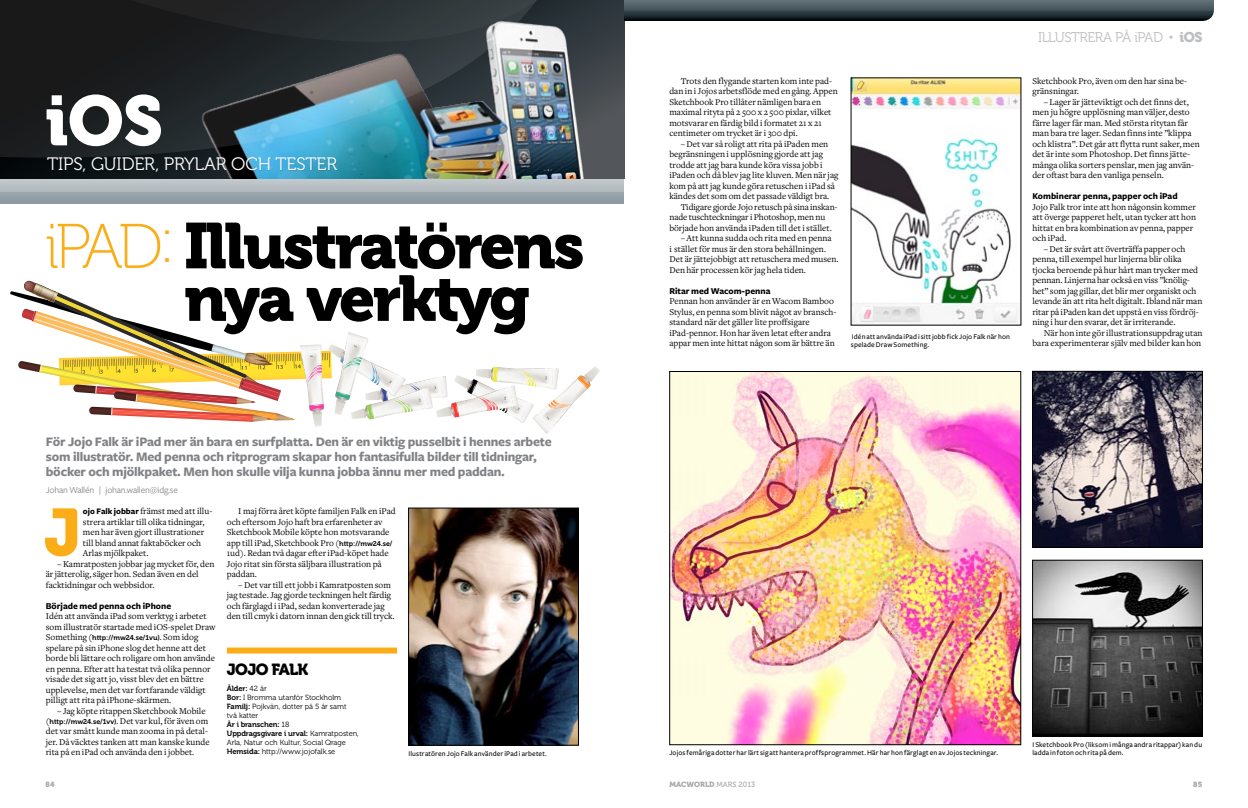
<style>
.page{position:relative;width:1248px;height:808px;background:#fff}
.page>*{position:absolute;margin:0;border:0;box-sizing:border-box;transform-origin:0 0}
.t1{font:70px "Museo 900";color:#fff}
.t2{font:66.2px "Museo 900";color:#fbad18}
.t3{font:63.9px "Museo 900";letter-spacing:-.04em;color:#000}
.t4{font:18px "Museo 300";letter-spacing:-.01em;color:#fff}
.t5{font:16px "Museo 900";letter-spacing:-.055em;color:#000}
.t6{font:14px "Museo 300";letter-spacing:-.03em;color:#bcbec0}
.t7{font:700 13.5px/15px "Freight Sans";letter-spacing:-.015em;color:#808285}
.t8{font:9.5px "Freight Sans";letter-spacing:-.015em;color:#808285}
.t9{font:9.3px/10.5px "Freight Text";color:#000}
.t10{font:700 9.3px "Freight Sans";color:#000}
.t11{font:500 7.5px/8.5px "Freight Sans";letter-spacing:.015em;color:#000}
.t12{font:7.5px/9px "Museo 300";letter-spacing:-.005em;color:#000}
.t13{font:7.5px/9px "Museo 700";letter-spacing:-.015em;color:#000}
.t14{font:7.5px "Museo 900";color:#a7a9ac}
.t15{font:7px "Museo 700";color:#000}
.s1{font-family:"Museo 100";font-size:63px;color:#fbad18}
.s2{font-family:"Freight Sans";font-weight:700;font-size:8.7px}
.s3{font-family:"Freight Text";font-size:9.3px}
.s4{font-family:"Museo 700";font-size:7px}
.s5{font-family:"Museo 300"}
.s6{font-family:"Museo 700"}
.s7{font-family:"Museo 900";font-size:8px}
.s8{font-family:"Museo 900"}
.s9{font-family:"Museo 500"}
</style>
<div class="page">
<div style="left:0;top:192px;width:623px;height:11px;background:#94a0a7"></div>
<svg style="left:0;top:178px;width:623px;height:14px;background:#b0b9bd"></svg>
<svg style="left:0;top:0;width:624px;height:178px;background:#363a3e"></svg>
<img style="left:179px;top:43px;width:418px;height:135px">
<img style="left:0;top:43px;width:593px;height:116px">
<svg style="left:0;top:0;width:618px;height:43px;background:#2f3335"></svg>
<div style="left:46px;top:94px;width:115px;height:53px;background:#191c1e"></div>
<div style="left:47px;top:157px;width:290px;height:15px;background:#000;opacity:.2"></div>
<img style="left:410px;top:510px;width:166px;height:233px">
<div style="left:408px;top:508px;width:170px;height:237px;border:1px solid #000"></div>
<img style="left:852px;top:80px;width:166px;height:243px">
<svg style="left:10px;top:281px;width:590px;height:153px"></svg>
<img style="left:1034px;top:373px;width:166px;height:172px">
<div style="left:1032px;top:371px;width:170px;height:176px;border:1px solid #000"></div>
<img style="left:1034px;top:562px;width:166px;height:172px">
<div style="left:1032px;top:560px;width:170px;height:176px;border:1px solid #000"></div>
<img style="left:671px;top:373px;width:347px;height:370px">
<div style="left:669px;top:371px;width:351px;height:374px;border:1px solid #000"></div>
<div style="left:227px;top:647px;width:170px;height:6px;background:#fbad18"></div>
<svg style="left:624px;top:10px;width:589px;height:11px;background:#1e2a30"></svg>
<svg style="left:624px;top:0;width:589px;height:10px;background:#54626a"></svg>
<h1 class="t1" style="left:45px;top:81px;width:120px">iOS</h1>
<h3 class="t4" style="left:47px;top:154px;width:291px">tips, guider, prylar och tester</h3>
<h3 class="t3" style="left:45px;top:210px;width:541px"><span class="s1">iPAD:</span> Illustratörens</h3>
<h3 class="t3" style="left:184px;top:262px;width:347px">nya verktyg</h3>
<p class="t7" style="left:46px;top:435px;width:507px">För Jojo Falk är iPad mer än bara en surfplatta. Den är en viktig pusselbit i hennes arbete som illustratör. Med penna och ritprogram skapar hon fantasifulla bilder till tidningar, böcker och mjölkpaket. Men hon skulle vilja kunna jobba ännu mer med paddan.</p>
<h2 class="t2" style="left:44px;top:495px;width:39px">J</h2>
<p class="t8" style="left:46px;top:485px;width:133px">Johan Wallén | johan.wallen@idg.se</p>
<p class="t9" style="left:83px;top:506px;width:130px"><span class="s2">ojo Falk jobbar</span> främst med att illu&shy;strera artiklar till olika tidningar, men har även gjort illustrationer till bland annat faktaböcker och<br>Arlas mjölkpaket.</p>
<p class="t9" style="left:46px;top:558px;width:170px;text-indent:11px">– Kamratposten jobbar jag mycket för, den är jätterolig, säger hon. Sedan även en del facktidningar och webbsidor.</p>
<p class="t10" style="left:46px;top:600px;width:127px">Började med penna och iPhone</p>
<p class="t9" style="left:46px;top:611px;width:171px">Idén att använda iPad som verktyg i arbetet som illustratör startade med iOS-spelet Draw</p>
<p class="t15" style="left:46px;top:634px;width:154px"><span class="s3">Something (</span>http://mw24.se/1vu). <span class="s3">Som idog</span></p>
<p class="t9" style="left:46px;top:642px;width:171px">spelare på sin iPhone slog det henne att det borde bli lättare och roligare om hon använde en penna. Efter att ha testat två olika pennor visade det sig att jo, visst blev det en bättre upplevelse, men det var fortfarande väldigt pilligt att rita på iPhone-skärmen.</p>
<p class="t9" style="left:46px;top:705px;width:165px;text-indent:11px">– Jag köpte ritappen Sketchbook Mobile (<span class="s4">http://mw24.se/1vv).</span> Det var kul, för även om det var smått kunde man zooma in på detal&shy;jer. Då väcktes tanken att man kanske kunde rita på en iPad och använda den i jobbet.</p>
<p class="t9" style="left:227px;top:506px;width:170px;text-indent:11px">I maj förra året köpte familjen Falk en iPad och eftersom Jojo haft bra erfarenheter av Sketchbook Mobile köpte hon motsvarande app till iPad, Sketchbook Pro (<span class="s4">http://mw24.se/ </span>1ud). Redan två dagar efter iPad-köpet hade Jojo ritat sin första säljbara illustration på paddan.</p>
<p class="t9" style="left:227px;top:579px;width:169px;text-indent:11px">– Det var till ett jobb i Kamratposten som jag testade. Jag gjorde teckningen helt färdig och färglagd i iPad, sedan konverterade jag den till cmyk i datorn innan den gick till tryck.</p>
<h3 class="t5" style="left:227px;top:660px;width:21px">Jojo</h3>
<h3 class="t5" style="left:271px;top:660px;width:38px">Falk</h3>
<p class="t13" style="left:227px;top:684px;width:41px">Ålder: <span class="s5">42 år</span></p>
<p class="t12" style="left:227px;top:693px;width:121px"><span class="s6">Bor:</span> I Bromma utanför Stockholm<br><span class="s6">Familj:</span> Pojkvän, dotter på 5 år samt två katter</p>
<p class="t13" style="left:227px;top:720px;width:133px">År i branschen: <span class="s5">18<br></span>Uppdragsgivare i urval: <span class="s5">Kamratposten,</span></p>
<p class="t12" style="left:227px;top:738px;width:120px">Arla, Natur och Kultur, Social Qrage<br><span class="s6">Hemsida:</span> http://www.jojofalk.se</p>
<p class="t11" style="left:408px;top:749px;width:140px">Ilustratören Jojo Falk använder iPad i arbetet.</p>
<p class="t9" style="left:669px;top:76px;width:170px;text-indent:11px">Trots den flygande starten kom inte pad&shy;dan in i Jojos arbetsflöde med en gång. Appen Sketchbook Pro tillåter nämligen bara en maximal rityta på 2 500 x 2 500 pixlar, vilket motsvarar en färdig bild i formatet 21 x 21 centimeter om trycket är i 300 dpi.</p>
<p class="t9" style="left:680px;top:139px;width:149px">– Det var så roligt att rita på iPaden men</p>
<p class="t9" style="left:669px;top:149px;width:155px">begränsningen i upplösning gjorde att jag</p>
<p class="t9" style="left:669px;top:160px;width:155px">trodde att jag bara kunde köra vissa jobb i</p>
<p class="t9" style="left:669px;top:170px;width:170px">iPaden och då blev jag lite kluven. Men när jag</p>
<p class="t9" style="left:669px;top:181px;width:167px">kom på att jag kunde göra retuschen i iPad så</p>
<p class="t9" style="left:669px;top:191px;width:161px">kändes det som om det passade väldigt bra.</p>
<p class="t9" style="left:680px;top:202px;width:158px">Tidigare gjorde Jojo retusch på sina inskan-</p>
<p class="t9" style="left:669px;top:212px;width:157px">nade tuschteckningar i Photoshop, men nu</p>
<p class="t9" style="left:669px;top:223px;width:164px">började hon använda iPaden till det i stället.</p>
<p class="t9" style="left:669px;top:233px;width:171px;text-indent:11px">– Att kunna sudda och rita med en penna<br>i stället för mus är den stora behållningen.<br>Det är jättejobbigt att retuschera med musen.<br>Den här processen kör jag hela tiden.</p>
<p class="t10" style="left:669px;top:286px;width:103px">Ritar med Wacom-penna</p>
<p class="t9" style="left:669px;top:296px;width:169px">Pennan hon använder är en Wacom Bamboo Stylus, en penna som blivit något av bransch&shy;standard när det gäller lite proffsigare iPad-pennor. Hon har även letat efter andra appar men inte hittat någon som är bättre än</p>
<p class="t11" style="left:850px;top:332px;width:161px">Idén att använda iPad i sitt jobb fick Jojo Falk när hon spelade Draw Something.</p>
<h3 class="t6" style="left:1037px;top:30px;width:156px">Illustrera på iPad <span class="s7">•</span> <span class="s8">ios</span></h3>
<p class="t9" style="left:1032px;top:76px;width:156px">Sketchbook Pro, även om den har sina be&shy;gränsningar.</p>
<p class="t9" style="left:1032px;top:97px;width:169px;text-indent:11px">– Lager är jätteviktigt och det finns det, men ju högre upplösning man väljer, desto färre lager får man. Med största ritytan får man bara tre lager. Sedan finns inte ”klippa och klistra”. Det går att flytta runt saker, men det är inte som Photoshop. Det finns jätte&shy;många olika sorters penslar, men jag använ&shy;der oftast bara den vanliga penseln.</p>
<p class="t10" style="left:1032px;top:191px;width:147px">Kombinerar penna, papper och iPad</p>
<p class="t9" style="left:1032px;top:202px;width:165px">Jojo Falk tror inte att hon någonsin kommer att överge papperet helt, utan tycker att hon hittat en bra kombination av penna, papper och iPad.</p>
<p class="t9" style="left:1032px;top:244px;width:171px;text-indent:11px">– Det är svårt att överträffa papper och penna, till exempel hur linjerna blir olika tjocka beroende på hur hårt man trycker med pennan. Linjerna har också en viss ”knölig&shy;het” som jag gillar, det blir mer organiskt och levande än att rita helt digitalt. Ibland när man ritar på iPaden kan det uppstå en viss fördröj&shy;ning i hur den svarar, det är irriterande.</p>
<p class="t9" style="left:1032px;top:328px;width:172px;text-align:right">När hon inte gör illustrationsuppdrag utan bara experimenterar själv med bilder kan hon</p>
<p class="t11" style="left:1032px;top:740px;width:171px">I Sketchbook Pro (liksom i många andra ritappar) kan du</p>
<p class="t11" style="left:669px;top:749px;width:330px">Jojos femåriga dotter har lärt sig att hantera proffsprogrammet. Här har hon färglagt en av Jojos teckningar.</p>
<p class="t11" style="left:1032px;top:749px;width:93px">ladda in foton och rita på dem.</p>
<p class="t14" style="left:45px;top:780px;width:11px">84</p>
<p class="t14" style="left:669px;top:780px;width:87px">MACWORLD <span class="s9">MARS 2013</span></p>
<p class="t14" style="left:1193px;top:780px;width:11px">85</p>
</div>
